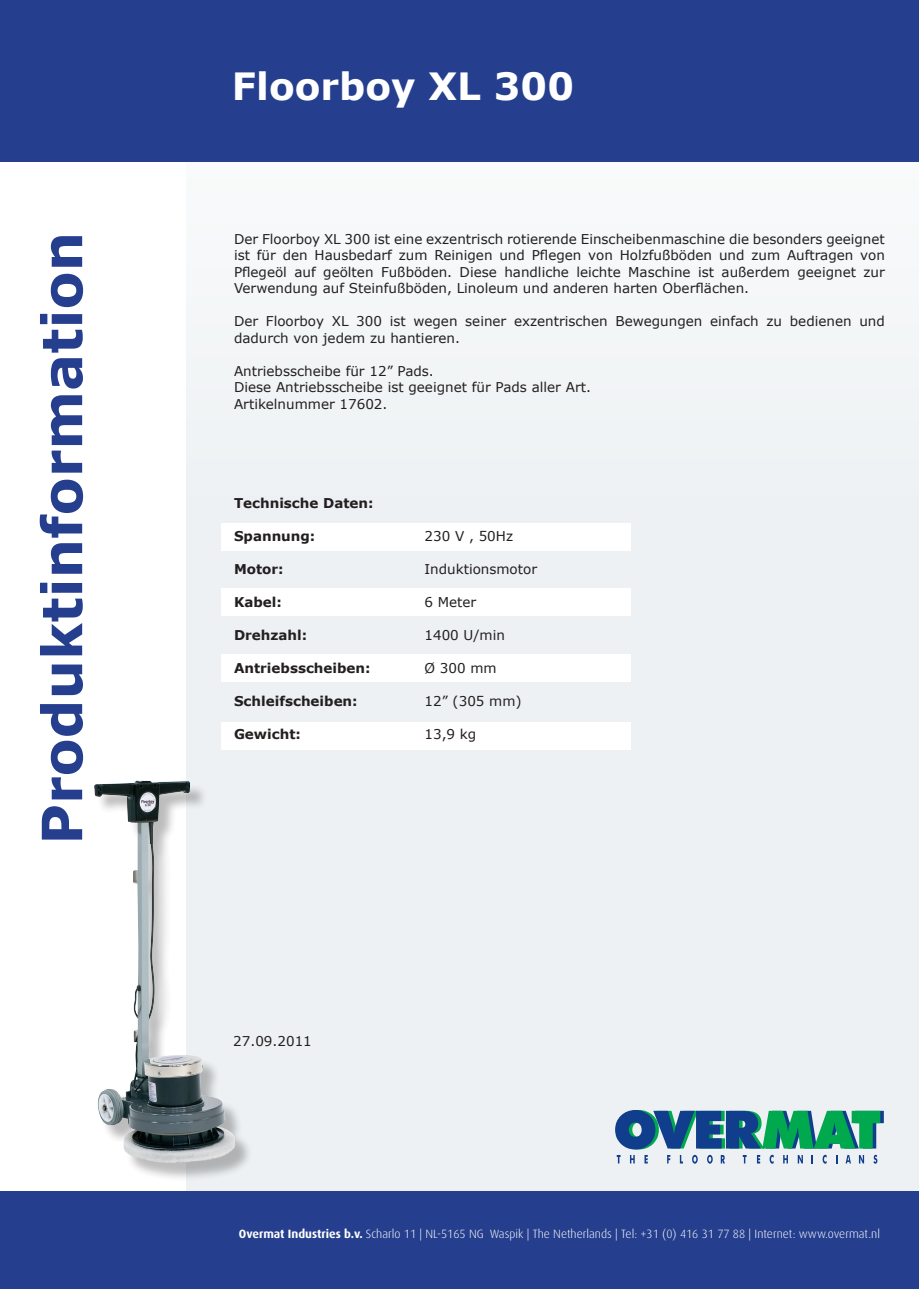
<style>
.page{position:relative;width:919px;height:1289px;background:#fff}
.page>*{position:absolute;margin:0;border:0;box-sizing:border-box;transform-origin:0 0}
.t1{font:700 55.5px "Verdana";color:#253f8e}
.t2{font:700 37.5px "Verdana";color:#fff}
.t3{font:13.5px/16.5px "Verdana";color:#231f20}
.t4{font:700 13.5px "Verdana";color:#231f20}
.t5{font:300 12px "Dax";color:#fff}
.s1{font-weight:700}
</style>
<div class="page">
<div style="left:186px;top:162px;width:732px;height:1030px;background:#edf1f3"></div>
<div style="left:221px;top:523px;width:409px;height:27px;background:#fff"></div>
<div style="left:221px;top:588px;width:409px;height:28px;background:#fff"></div>
<div style="left:221px;top:654px;width:409px;height:28px;background:#fff"></div>
<div style="left:221px;top:722px;width:409px;height:28px;background:#fff"></div>
<div style="left:0;top:1191px;width:918px;height:97px;background:#253f8e"></div>
<div style="left:0;top:0;width:918px;height:162px;background:#253f8e"></div>
<div style="left:96px;top:783px;width:157px;height:398px;background:#231f20;opacity:.3"></div>
<img style="left:94px;top:780px;width:142px;height:383px">
<svg style="left:615px;top:1110px;width:268px;height:53px"></svg>
<h1 class="t1" style="left:26px;top:844px;width:614px;rotate:-90deg">Produktinformation</h1>
<h2 class="t2" style="left:232px;top:62px;width:343px">Floorboy XL 300</h2>
<p class="t3" style="left:234px;top:231px;width:652px;text-align:justify">Der Floorboy XL 300 ist eine exzentrisch rotierende Einscheibenmaschine die besonders geeignet ist für den Hausbedarf zum Reinigen und Pflegen von Holzfußböden und zum Auftragen von Pflegeöl auf geölten Fußböden. Diese handliche leichte Maschine ist außerdem geeignet zur Verwendung auf Steinfußböden, Linoleum und anderen harten Oberflächen.</p>
<p class="t3" style="left:234px;top:313px;width:652px">Der Floorboy XL 300 ist wegen seiner exzentrischen Bewegungen einfach zu bedienen und dadurch von jedem zu hantieren.</p>
<p class="t3" style="left:234px;top:363px;width:358px">Antriebsscheibe für 12” Pads.<br>Diese Antriebsscheibe ist geeignet für Pads aller Art.<br>Artikelnummer 17602.</p>
<p class="t4" style="left:234px;top:494px;width:141px">Technische Daten:</p>
<p class="t4" style="left:234px;top:527px;width:83px">Spannung:</p>
<p class="t4" style="left:234px;top:560px;width:51px">Motor:</p>
<p class="t4" style="left:234px;top:593px;width:49px">Kabel:</p>
<p class="t4" style="left:234px;top:626px;width:75px">Drehzahl:</p>
<p class="t4" style="left:234px;top:659px;width:138px">Antriebsscheiben:</p>
<p class="t4" style="left:234px;top:692px;width:125px">Schleifscheiben:</p>
<p class="t4" style="left:234px;top:725px;width:68px">Gewicht:</p>
<p class="t3" style="left:424px;top:527px;width:90px">230 V , 50Hz</p>
<p class="t3" style="left:424px;top:560px;width:114px">Induktionsmotor</p>
<p class="t3" style="left:424px;top:593px;width:53px">6 Meter</p>
<p class="t3" style="left:424px;top:626px;width:82px">1400 U/min</p>
<p class="t3" style="left:424px;top:659px;width:74px">Ø 300 mm</p>
<p class="t3" style="left:424px;top:692px;width:99px">12” (305 mm)</p>
<p class="t3" style="left:424px;top:725px;width:53px">13,9 kg</p>
<p class="t3" style="left:233px;top:1033px;width:80px">27.09.2011</p>
<p class="t5" style="left:239px;top:1226px;width:642px"><span class="s1">Overmat Industries b.v.</span> Scharlo 11 | NL-5165 NG Waspik | The Netherlands | Tel: +31 (0) 416 31 77 88 | Internet: www.overmat.nl</p>
</div>
